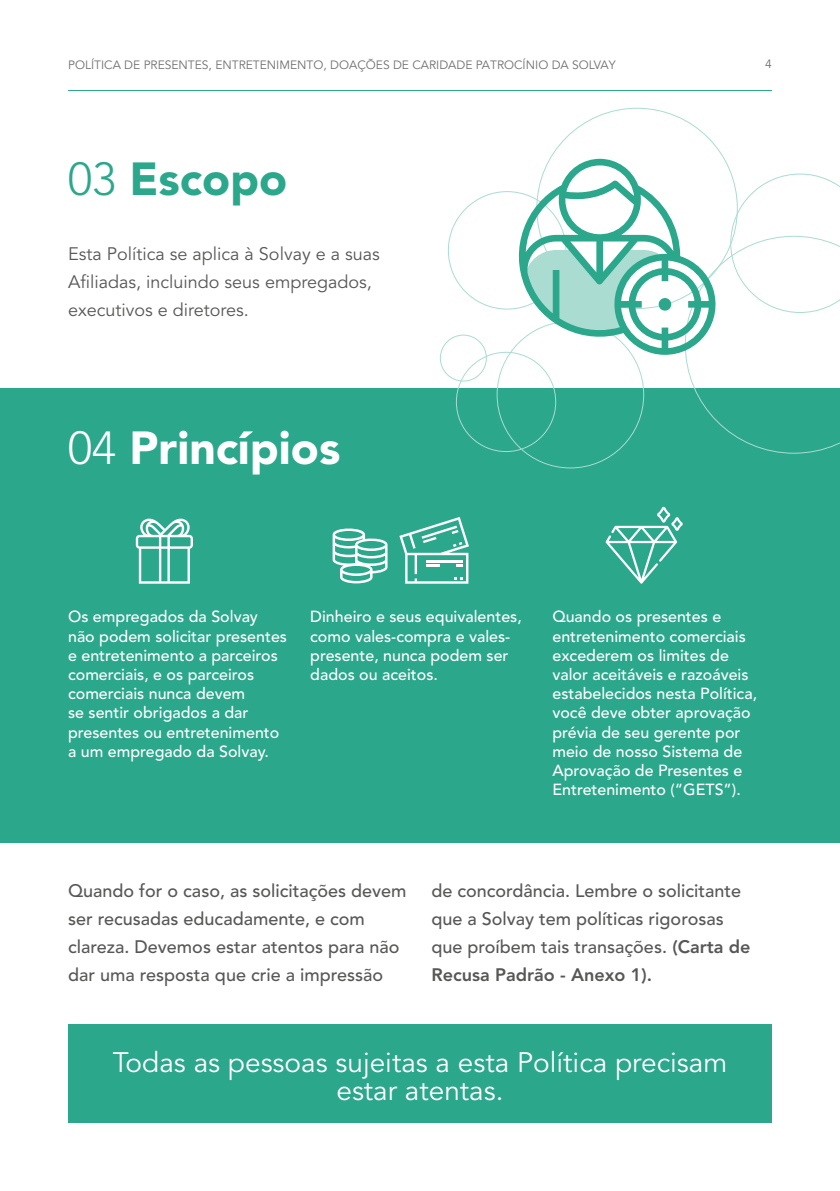
<style>
.page{position:relative;width:840px;height:1191px;background:#fff}
.page>*{position:absolute;margin:0;border:0;box-sizing:border-box;transform-origin:0 0}
.t1{font:900 46px "Avenir";color:#fff}
.t2{font:900 46px "Avenir";color:#2ba78b}
.t3{font:28px/28px "Avenir";color:#fff;text-align:center}
.t4{font:500 18px/28px "Avenir";color:#575756}
.t5{font:18px/28px "Avenir";color:#575756}
.t6{font:500 16px/19.2px "Avenir";color:#fff}
.t7{font:12px "Avenir";color:#706f6f}
.s1{font-weight:300}
.s2{font-weight:800}
</style>
<div class="page">
<hr style="left:68px;top:90px;width:703px;height:1px;background:#2ba78b">
<div style="left:0;top:388px;width:839px;height:455px;background:#2ba78b"></div>
<div style="left:439px;top:334px;width:47px;height:47px;border:1px solid #aadcd1;border-radius:50%"></div>
<svg style="left:685px;top:173px;width:154px;height:281px"></svg>
<svg style="left:509px;top:159px;width:208px;height:196px"></svg>
<svg style="left:524px;top:250px;width:147px;height:84px"></svg>
<svg style="left:136px;top:518px;width:57px;height:65px"></svg>
<svg style="left:399px;top:517px;width:69px;height:66px"></svg>
<div style="left:68px;top:1024px;width:703px;height:99px;background:#2ba78b"></div>
<svg style="left:332px;top:528px;width:55px;height:55px"></svg>
<svg style="left:605px;top:507px;width:77px;height:77px"></svg>
<p class="t7" style="left:68px;top:56px;width:548px">POLÍTICA DE PRESENTES, ENTRETENIMENTO, DOAÇÕES DE CARIDADE PATROCÍNIO DA SOLVAY</p>
<p class="t7" style="left:764px;top:55px;width:8px">4</p>
<h1 class="t2" style="left:68px;top:145px;width:221px"><span class="s1">03</span> Escopo</h1>
<p class="t5" style="left:68px;top:240px;width:313px">Esta Política se aplica à Solvay e a suas<br>Afiliadas, incluindo seus empregados, executivos e diretores.</p>
<h1 class="t1" style="left:68px;top:414px;width:273px"><span class="s1">04</span> Princípios</h1>
<p class="t6" style="left:68px;top:608px;width:220px">Os empregados da Solvay não podem solicitar presentes e entretenimento a parceiros comerciais, e os parceiros comerciais nunca devem<br>se sentir obrigados a dar presentes ou entretenimento a um empregado da Solvay.</p>
<p class="t6" style="left:310px;top:608px;width:213px">Dinheiro e seus equivalentes, como vales-compra e vales&shy;presente, nunca podem ser dados ou aceitos.</p>
<p class="t6" style="left:552px;top:608px;width:206px">Quando os presentes e entretenimento comerciais excederem os limites de valor aceitáveis e razoáveis estabelecidos nesta Política, você deve obter aprovação prévia de seu gerente por meio de nosso Sistema de<br>Aprovação de Presentes e<br>Entretenimento (“GETS”).</p>
<p class="t4" style="left:68px;top:877px;width:340px">Quando for o caso, as solicitações devem ser recusadas educadamente, e com clareza. Devemos estar atentos para não dar uma resposta que crie a impressão</p>
<p class="t4" style="left:431px;top:877px;width:320px">de concordância. Lembre o solicitante que a Solvay tem políticas rigorosas que proíbem tais transações. <span class="s2">(Carta de Recusa Padrão - Anexo 1).</span></p>
<h2 class="t3" style="left:113px;top:1049px;width:615px">Todas as pessoas sujeitas a esta Política precisam estar atentas.</h2>
</div>
